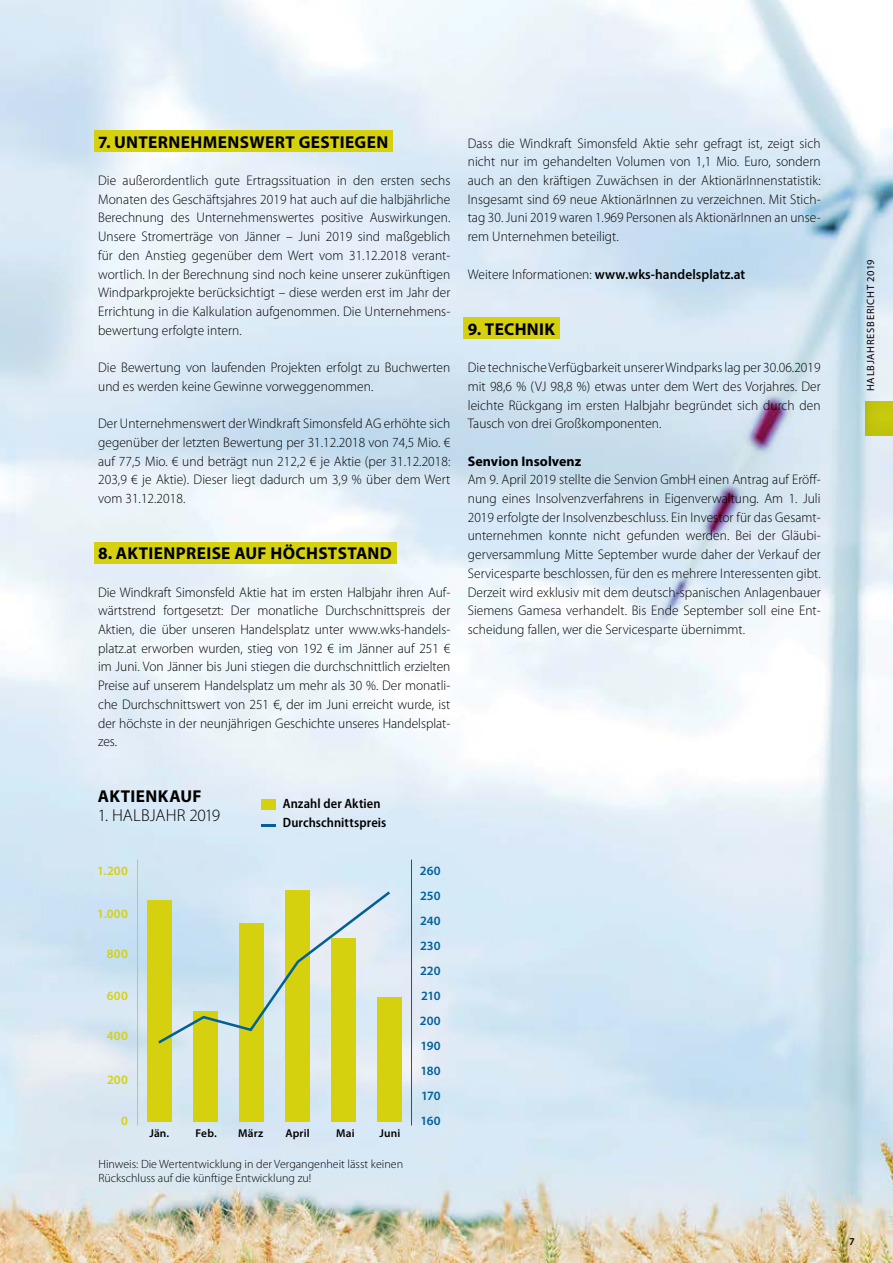
<style>
.page{position:relative;width:893px;height:1263px;background:#fff}
.page>*{position:absolute;margin:0;border:0;box-sizing:border-box;transform-origin:0 0}
.t1{font:700 17.25px "Myriad Pro";letter-spacing:.02em;color:#000}
.t2{font:300 17.25px "Myriad Pro";letter-spacing:.005em;color:#000}
.t3{font:300 13.95px/18.8px "Myriad Pro";letter-spacing:.005em;color:#000;text-align:justify;scale:.96 1}
.t4{font:600 13.95px "Myriad Pro";letter-spacing:.005em;color:#000;scale:.96 1}
.t5{font:700 13.95px "Myriad Pro";letter-spacing:.005em;color:#000}
.t6{font:600 semi-condensed 13.5px/19.6px "Myriad Pro";letter-spacing:.005em;color:#000}
.t7{font:600 12.75px "Myriad Pro";color:#006098}
.t8{font:600 12.75px "Myriad Pro";letter-spacing:.025em;color:#d5d10e}
.t9{font:300 12px/14.4px "Myriad Pro";color:#000}
.t10{font:600 11.4px "Myriad Pro";letter-spacing:.01em;color:#000}
.t11{font:10.5px "Myriad Pro";letter-spacing:.07em;color:#000}
.t12{font:600 10.5px "Myriad Pro";color:#000}
.s1{font-weight:300}
</style>
<div class="page">
<img style="left:0;top:0;width:893px;height:1263px">
<div style="left:94px;top:130px;width:299px;height:22px;background:#d5d10e"></div>
<div style="left:94px;top:542px;width:302px;height:21px;background:#d5d10e"></div>
<div style="left:463px;top:317px;width:97px;height:22px;background:#d5d10e"></div>
<div style="left:261px;top:799px;width:15px;height:11px;background:#d5d10e"></div>
<hr style="left:261px;top:824px;width:15px;height:3px;background:#006098">
<div style="left:147px;top:900px;width:24px;height:222px;background:#d5d10e"></div>
<div style="left:193px;top:1011px;width:24px;height:111px;background:#d5d10e"></div>
<div style="left:239px;top:923px;width:25px;height:199px;background:#d5d10e"></div>
<div style="left:285px;top:890px;width:25px;height:232px;background:#d5d10e"></div>
<div style="left:332px;top:938px;width:24px;height:184px;background:#d5d10e"></div>
<div style="left:378px;top:997px;width:24px;height:125px;background:#d5d10e"></div>
<svg style="left:155px;top:889px;width:238px;height:157px"></svg>
<hr style="left:137px;top:859px;width:1px;height:266px;background:#d5d10e">
<hr style="left:411px;top:859px;width:1px;height:266px;background:#006098">
<div style="left:865px;top:402px;width:28px;height:34px;background:#c2c60d"></div>
<p class="t1" style="left:98px;top:130px;width:292px">7. UNTERNEHMENSWERT GESTIEGEN</p>
<p class="t3" style="left:98px;top:171px;width:368px">Die außerordentlich gute Ertragssituation in den ersten sechs Monaten des Geschäftsjahres 2019 hat auch auf die halbjährliche Berechnung des Unternehmenswertes positive Auswirkungen.<br>Unsere Stromerträge von Jänner – Juni 2019 sind maßgeblich für den Anstieg gegenüber dem Wert vom 31.12.2018 verant&shy;wortlich. In der Berechnung sind noch keine unserer zukünftigen Windparkprojekte berücksichtigt – diese werden erst im Jahr der Errichtung in die Kalkulation aufgenommen. Die Unternehmens&shy;bewertung erfolgte intern.</p>
<p class="t3" style="left:98px;top:358px;width:368px">Die Bewertung von laufenden Projekten erfolgt zu Buchwerten und es werden keine Gewinne vorweggenommen.</p>
<p class="t3" style="left:98px;top:414px;width:368px">Der Unternehmenswert der Windkraft Simonsfeld AG erhöhte sich gegenüber der letzten Bewertung per 31.12.2018 von 74,5 Mio. € auf 77,5 Mio. € und beträgt nun 212,2 € je Aktie (per 31.12.2018:<br>203,9 € je Aktie). Dieser liegt dadurch um 3,9 % über dem Wert vom 31.12.2018.</p>
<p class="t1" style="left:98px;top:542px;width:295px">8. AKTIENPREISE AUF HÖCHSTSTAND</p>
<p class="t3" style="left:98px;top:582px;width:368px">Die Windkraft Simonsfeld Aktie hat im ersten Halbjahr ihren Auf&shy;wärtstrend fortgesetzt: Der monatliche Durchschnittspreis der Aktien, die über unseren Handelsplatz unter www.wks-handels&shy;platz.at erworben wurden, stieg von 192 € im Jänner auf 251 € im Juni. Von Jänner bis Juni stiegen die durchschnittlich erzielten Preise auf unserem Handelsplatz um mehr als 30 %. Der monatli&shy;che Durchschnittswert von 251 €, der im Juni erreicht wurde, ist der höchste in der neunjährigen Geschichte unseres Handelsplat&shy;zes.</p>
<p class="t3" style="left:468px;top:133px;width:369px">Dass die Windkraft Simonsfeld Aktie sehr gefragt ist, zeigt sich nicht nur im gehandelten Volumen von 1,1 Mio. Euro, sondern auch an den kräftigen Zuwächsen in der AktionärInnenstatistik:<br>Insgesamt sind 69 neue AktionärInnen zu verzeichnen. Mit Stich&shy;tag 30. Juni 2019 waren 1.969 Personen als AktionärInnen an unse&shy;rem Unternehmen beteiligt.</p>
<p class="t4" style="left:468px;top:265px;width:291px"><span class="s1">Weitere Informationen:</span> www.wks-handelsplatz.at</p>
<p class="t1" style="left:468px;top:318px;width:89px">9. TECHNIK</p>
<p class="t3" style="left:468px;top:358px;width:369px">Die technische Verfügbarkeit unserer Windparks lag per 30.06.2019 mit 98,6 % (VJ 98,8 %) etwas unter dem Wert des Vorjahres. Der leichte Rückgang im ersten Halbjahr begründet sich durch den Tausch von drei Großkomponenten.</p>
<p class="t5" style="left:468px;top:452px;width:115px">Senvion Insolvenz</p>
<p class="t3" style="left:468px;top:470px;width:369px">Am 9. April 2019 stellte die Senvion GmbH einen Antrag auf Eröff&shy;nung eines Insolvenzverfahrens in Eigenverwaltung. Am 1. Juli 2019 erfolgte der Insolvenzbeschluss. Ein Investor für das Gesamt&shy;unternehmen konnte nicht gefunden werden. Bei der Gläubi&shy;gerversammlung Mitte September wurde daher der Verkauf der Servicesparte beschlossen, für den es mehrere Interessenten gibt.<br>Derzeit wird exklusiv mit dem deutsch-spanischen Anlagenbauer Siemens Gamesa verhandelt. Bis Ende September soll eine Ent&shy;scheidung fallen, wer die Servicesparte übernimmt.</p>
<p class="t1" style="left:98px;top:785px;width:105px">AKTIENKAUF</p>
<p class="t2" style="left:98px;top:805px;width:124px">1. HALBJAHR 2019</p>
<p class="t8" style="left:97px;top:863px;width:32px">1.200</p>
<p class="t8" style="left:97px;top:906px;width:32px">1.000</p>
<p class="t8" style="left:107px;top:945px;width:22px">800</p>
<p class="t8" style="left:107px;top:987px;width:22px">600</p>
<p class="t8" style="left:107px;top:1028px;width:23px">400</p>
<p class="t8" style="left:107px;top:1071px;width:22px">200</p>
<p class="t8" style="left:121px;top:1112px;width:8px">0</p>
<p class="t6" style="left:283px;top:793px;width:105px">Anzahl der Aktien<br>Durchschnittspreis</p>
<p class="t10" style="left:149px;top:1126px;width:21px">Jän.</p>
<p class="t10" style="left:196px;top:1126px;width:23px">Feb.</p>
<p class="t10" style="left:238px;top:1126px;width:26px">März</p>
<p class="t10" style="left:285px;top:1126px;width:26px">April</p>
<p class="t10" style="left:336px;top:1126px;width:20px">Mai</p>
<p class="t10" style="left:380px;top:1126px;width:22px">Juni</p>
<p class="t9" style="left:98px;top:1156px;width:306px">Hinweis: Die Wertentwicklung in der Vergangenheit lässt keinen<br>Rückschluss auf die künftige Entwicklung zu!</p>
<p class="t7" style="left:420px;top:863px;width:22px">260</p>
<p class="t7" style="left:420px;top:887px;width:22px">250</p>
<p class="t7" style="left:420px;top:912px;width:22px">240</p>
<p class="t7" style="left:420px;top:937px;width:22px">230</p>
<p class="t7" style="left:420px;top:962px;width:22px">220</p>
<p class="t7" style="left:421px;top:987px;width:21px">210</p>
<p class="t7" style="left:420px;top:1013px;width:22px">200</p>
<p class="t7" style="left:420px;top:1037px;width:22px">190</p>
<p class="t7" style="left:420px;top:1062px;width:22px">180</p>
<p class="t7" style="left:421px;top:1087px;width:21px">170</p>
<p class="t7" style="left:420px;top:1112px;width:22px">160</p>
<p class="t11" style="left:864px;top:391px;width:133px;rotate:-90deg">HALBJAHRESBERICHT 2019</p>
<p class="t12" style="left:849px;top:1235px;width:7px">7</p>
</div>
